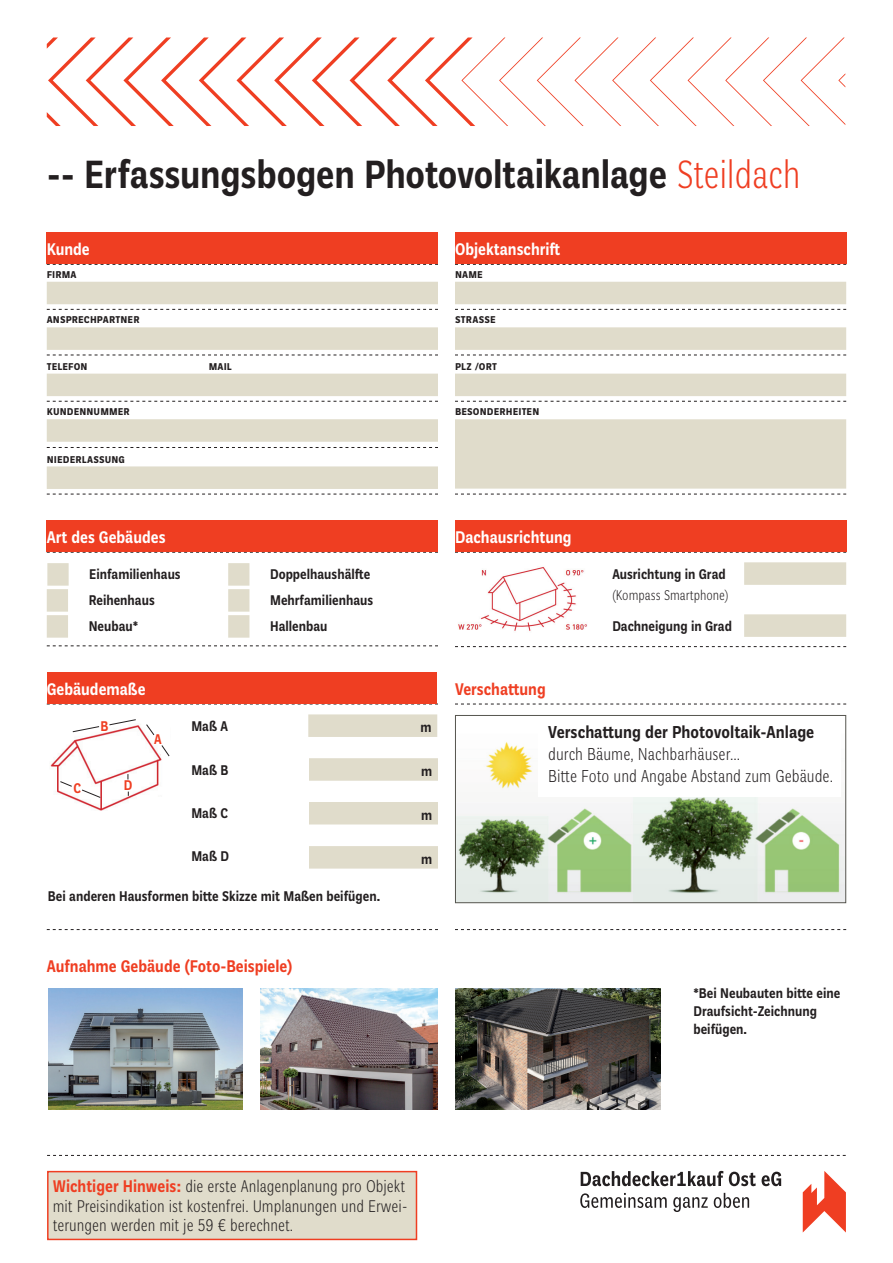
<style>
.page{position:relative;width:893px;height:1263px;background:#fff}
.page>*{position:absolute;margin:0;border:0;box-sizing:border-box;transform-origin:0 0}
.t1{font:500 42px "Plan Grotesque Cond Std";letter-spacing:-.01em;color:#231f20}
.t2{font:300 18.45px/22px "Plan Grotesque Cond Std";color:#231f20}
.t3{font:500 18.45px "Plan Grotesque Cond Std";color:#231f20}
.t4{font:300 18px/19.5px "Plan Grotesque Cond Std";color:#231f20}
.t5{font:500 18px "Plan Grotesque Cond Std";color:#fff}
.t6{font:500 18px "Plan Grotesque Cond Std";color:#ef3e22}
.t7{font:500 15px/18px "Plan Grotesque Cond Std";color:#231f20}
.t8{font:300 15px "Plan Grotesque Cond Std";color:#231f20}
.t9{font:500 15px "Plan Grotesque Cond Std";color:#ef3e22}
.t10{font:500 13.5px "Plan Grotesque Cond Std";letter-spacing:.01em;color:#231f20}
.s1{font-weight:300;color:#ef3e22}
.s2{font-weight:500;color:#ef3e22}
</style>
<div class="page">
<svg style="left:46px;top:38px;width:372px;height:88px"></svg>
<svg style="left:418px;top:38px;width:428px;height:88px"></svg>
<svg style="left:47px;top:374px;width:391px;height:28px"></svg>
<svg style="left:47px;top:419px;width:391px;height:29px"></svg>
<svg style="left:47px;top:327px;width:391px;height:29px"></svg>
<svg style="left:47px;top:264px;width:391px;height:1px"></svg>
<svg style="left:47px;top:282px;width:391px;height:28px"></svg>
<div style="left:47px;top:233px;width:391px;height:31px;background:#ef3e22"></div>
<svg style="left:47px;top:466px;width:391px;height:29px"></svg>
<svg style="left:455px;top:374px;width:391px;height:28px"></svg>
<svg style="left:455px;top:327px;width:391px;height:29px"></svg>
<svg style="left:455px;top:264px;width:391px;height:1px"></svg>
<svg style="left:455px;top:282px;width:391px;height:28px"></svg>
<div style="left:455px;top:233px;width:391px;height:31px;background:#ef3e22"></div>
<svg style="left:455px;top:704px;width:391px;height:1px"></svg>
<svg style="left:47px;top:704px;width:391px;height:1px"></svg>
<div style="left:47px;top:673px;width:390px;height:31px;background:#ef3e22"></div>
<img style="left:458px;top:567px;width:129px;height:64px">
<svg style="left:455px;top:552px;width:391px;height:1px"></svg>
<div style="left:455px;top:521px;width:391px;height:31px;background:#ef3e22"></div>
<svg style="left:455px;top:646px;width:391px;height:1px"></svg>
<div style="left:744px;top:562px;width:102px;height:23px;background:#e0dccb"></div>
<div style="left:744px;top:614px;width:102px;height:23px;background:#e0dccb"></div>
<img style="left:50px;top:725px;width:112px;height:85px">
<div style="left:36px;top:724px;width:18px;height:24px;background:#fff"></div>
<div style="left:3px;top:795px;width:56px;height:39px;background:#fff"></div>
<div style="left:138px;top:797px;width:33px;height:24px;background:#fff"></div>
<div style="left:54px;top:806px;width:33px;height:9px;background:#fff"></div>
<div style="left:118px;top:806px;width:33px;height:9px;background:#fff"></div>
<div style="left:308px;top:714px;width:129px;height:23px;background:#e0dccb"></div>
<svg style="left:309px;top:758px;width:129px;height:23px;background:#e0dccc"></svg>
<div style="left:309px;top:802px;width:129px;height:22px;background:#e0dccb"></div>
<div style="left:309px;top:846px;width:129px;height:22px;background:#e0dccb"></div>
<svg style="left:455px;top:419px;width:391px;height:76px;background:#e1ddce"></svg>
<svg style="left:59px;top:781px;width:14px;height:6px"></svg>
<svg style="left:81px;top:789px;width:20px;height:9px"></svg>
<svg style="left:72px;top:726px;width:28px;height:7px"></svg>
<svg style="left:109px;top:719px;width:28px;height:7px"></svg>
<svg style="left:158px;top:744px;width:12px;height:14px"></svg>
<svg style="left:146px;top:724px;width:9px;height:12px"></svg>
<svg style="left:47px;top:552px;width:391px;height:1px"></svg>
<div style="left:47px;top:521px;width:391px;height:31px;background:#ef3e22"></div>
<svg style="left:47px;top:645px;width:391px;height:1px"></svg>
<svg style="left:47px;top:563px;width:22px;height:75px;background:#e4e0d1"></svg>
<svg style="left:228px;top:563px;width:21px;height:75px;background:#e3dfd0"></svg>
<img style="left:457px;top:742px;width:387px;height:159px">
<div style="left:455px;top:715px;width:391px;height:188px;border:1px solid #56554f"></div>
<div style="left:538px;top:721px;width:302px;height:76px;background:#fff"></div>
<svg style="left:47px;top:929px;width:391px;height:1px"></svg>
<img style="left:49px;top:989px;width:193px;height:120px">
<img style="left:260px;top:989px;width:178px;height:120px">
<img style="left:455px;top:989px;width:205px;height:120px">
<svg style="left:455px;top:929px;width:391px;height:1px"></svg>
<svg style="left:47px;top:1155px;width:799px;height:1px"></svg>
<svg style="left:581px;top:1171px;width:200px;height:15px"></svg>
<svg style="left:803px;top:1171px;width:43px;height:61px"></svg>
<svg style="left:580px;top:1193px;width:87px;height:15px"></svg>
<svg style="left:673px;top:1197px;width:35px;height:15px"></svg>
<svg style="left:714px;top:1193px;width:35px;height:15px"></svg>
<div style="left:48px;top:1171px;width:368px;height:68px;background:#e0dccb"></div>
<div style="left:47px;top:1171px;width:370px;height:69px;border:2px solid #ef3e22"></div>
<h1 class="t1" style="left:47px;top:149px;width:755px">-- Erfassungsbogen Photovoltaikanlage <span class="s1">Steildach</span></h1>
<p class="t5" style="left:47px;top:238px;width:45px">Kunde</p>
<p class="t10" style="left:47px;top:265px;width:31px">Firma</p>
<p class="t10" style="left:47px;top:311px;width:94px">ansprechpartner</p>
<p class="t10" style="left:47px;top:357px;width:42px">Telefon</p>
<p class="t10" style="left:209px;top:357px;width:25px">Mail</p>
<p class="t10" style="left:47px;top:403px;width:85px">Kundennummer</p>
<p class="t10" style="left:47px;top:450px;width:80px">Niederlassung</p>
<p class="t5" style="left:47px;top:526px;width:120px">Art des Gebäudes</p>
<p class="t7" style="left:89px;top:565px;width:93px">Einfamilienhaus</p>
<p class="t7" style="left:270px;top:565px;width:102px">Doppelhaushälfte</p>
<p class="t7" style="left:89px;top:617px;width:51px">Neubau*</p>
<p class="t7" style="left:270px;top:617px;width:59px">Hallenbau</p>
<p class="t7" style="left:89px;top:591px;width:68px">Reihenhaus</p>
<p class="t7" style="left:270px;top:591px;width:105px">Mehrfamilienhaus</p>
<p class="t5" style="left:455px;top:238px;width:107px">Objektanschrift</p>
<p class="t10" style="left:455px;top:265px;width:29px">name</p>
<p class="t10" style="left:455px;top:311px;width:42px">strasse</p>
<p class="t10" style="left:455px;top:357px;width:44px">plz /Ort</p>
<p class="t10" style="left:455px;top:402px;width:86px">Besonderheiten</p>
<p class="t5" style="left:455px;top:526px;width:118px">Dachausrichtung</p>
<p class="t5" style="left:47px;top:678px;width:100px">Gebäudemaße</p>
<p class="t6" style="left:455px;top:678px;width:92px">Verschattung</p>
<p class="t7" style="left:612px;top:565px;width:115px">Ausrichtung in Grad</p>
<p class="t7" style="left:612px;top:617px;width:121px">Dachneigung in Grad</p>
<p class="t8" style="left:612px;top:586px;width:118px">(Kompass Smartphone)</p>
<p class="t7" style="left:191px;top:717px;width:38px">Maß A</p>
<p class="t7" style="left:420px;top:718px;width:13px">m</p>
<p class="t7" style="left:191px;top:761px;width:39px">Maß B</p>
<p class="t7" style="left:421px;top:762px;width:13px">m</p>
<p class="t7" style="left:421px;top:806px;width:13px">m</p>
<p class="t7" style="left:421px;top:850px;width:13px">m</p>
<p class="t9" style="left:100px;top:717px;width:9px">B</p>
<p class="t9" style="left:154px;top:730px;width:9px">A</p>
<p class="t9" style="left:124px;top:776px;width:10px">D</p>
<p class="t9" style="left:74px;top:779px;width:9px">C</p>
<p class="t7" style="left:191px;top:804px;width:38px">Maß C</p>
<p class="t7" style="left:191px;top:847px;width:39px">Maß D</p>
<p class="t7" style="left:48px;top:887px;width:334px">Bei anderen Hausformen bitte Skizze mit Maßen beifügen.</p>
<p class="t6" style="left:47px;top:956px;width:247px">Aufnahme Gebäude (Foto-Beispiele)</p>
<p class="t4" style="left:53px;top:1177px;width:357px"><span class="s2">Wichtiger Hinweis:</span> die erste Anlagenplanung pro Objekt mit Preisindikation ist kostenfrei. Umplanungen und Erwei&shy;terungen werden mit je 59 € berechnet.</p>
<p class="t3" style="left:548px;top:721px;width:268px">Verschattung der Photovoltaik-Anlage</p>
<p class="t2" style="left:548px;top:743px;width:286px">durch Bäume, Nachbarhäuser...<br>Bitte Foto und Angabe Abstand zum Gebäude.</p>
<p class="t7" style="left:693px;top:984px;width:148px">*Bei Neubauten bitte eine<br>Draufsicht-Zeichnung beifügen.</p>
</div>
